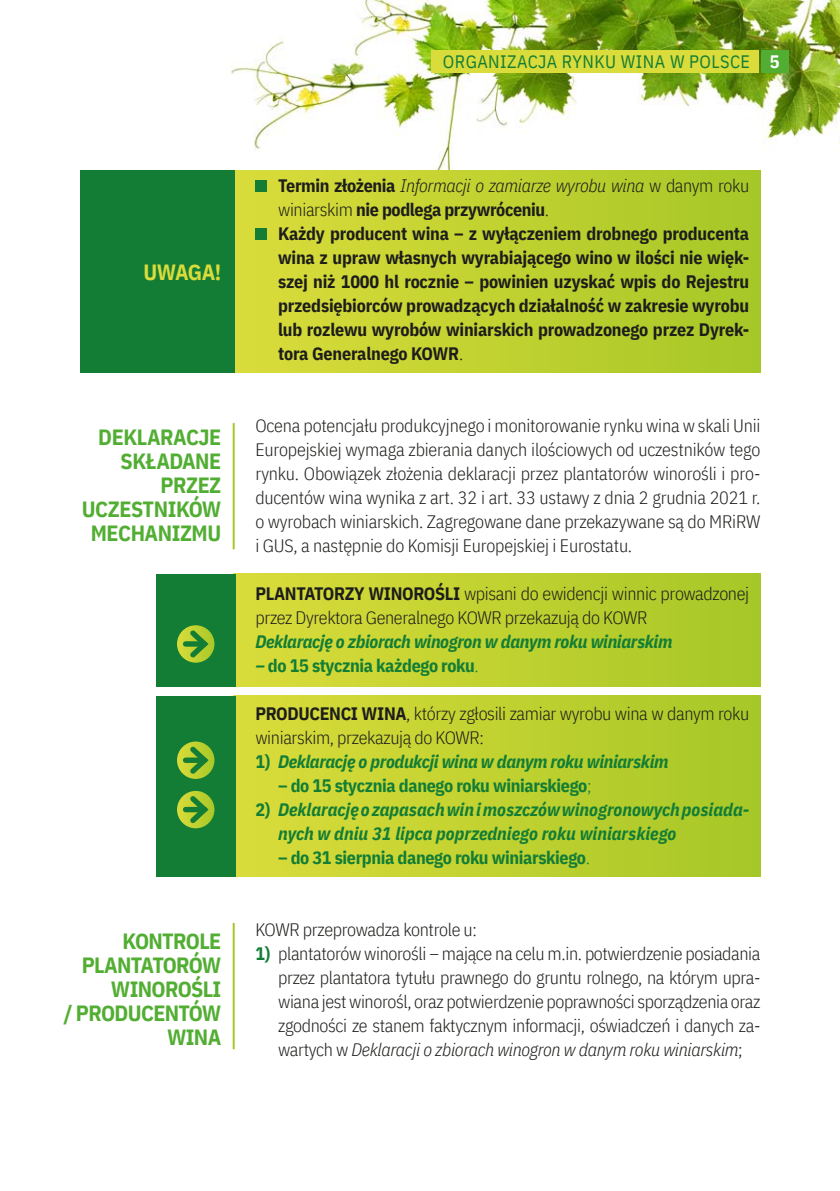
<style>
.page{position:relative;width:840px;height:1191px;background:#fff}
.page>*{position:absolute;margin:0;border:0;box-sizing:border-box;transform-origin:0 0}
.t1{font:700 22px/24px "IBM Plex Sans Cond";letter-spacing:-.03em;color:#52ae32;text-align:right}
.t2{font:700 22px "IBM Plex Sans Cond";letter-spacing:-.03em;color:#d9dc3b}
.t3{font:300 18px/24px "IBM Plex Sans Cond";letter-spacing:-.02em;color:#1d1d1b;text-align:justify}
.t4{font:700 18px/24px "IBM Plex Sans Cond";letter-spacing:-.01em;color:#1d1d1b}
.t5{font:italic 700 18px/24px "IBM Plex Sans Cond";letter-spacing:-.01em;color:#137d35}
.t6{font:700 18px "IBM Plex Sans Cond";letter-spacing:-.02em;color:#137d35}
.t7{font:18px "IBM Plex Sans Cond";letter-spacing:.025em;color:#137d35}
.s1{font-weight:700;color:#fff}
.s2{font-weight:300;font-style:italic}
.s3{font-weight:300}
.s4{font-weight:700}
.s5{font-style:italic}
.s6{font-style:normal}
.s7{font-weight:700;color:#137d35}
</style>
<div class="page">
<img style="left:231px;top:0;width:608px;height:340px">
<div style="left:233px;top:170px;width:527px;height:202px;background:linear-gradient(to right,#dadc3b,#a6c727)"></div>
<div style="left:233px;top:574px;width:527px;height:112px;background:linear-gradient(to right,#d7db3b,#a8c827)"></div>
<div style="left:233px;top:696px;width:527px;height:180px;background:linear-gradient(to right,#d7db3b,#a8c827)"></div>
<div style="left:80px;top:170px;width:155px;height:202px;background:#137d35"></div>
<div style="left:156px;top:574px;width:79px;height:112px;background:#137d35"></div>
<div style="left:156px;top:696px;width:79px;height:180px;background:#137d35"></div>
<div style="left:255px;top:181px;width:11px;height:11px;background:#137d35"></div>
<div style="left:255px;top:229px;width:11px;height:11px;background:#137d35"></div>
<hr style="left:232px;top:423px;width:2px;height:126px;background:#a5c728">
<hr style="left:232px;top:923px;width:2px;height:126px;background:#a5c728">
<svg style="left:177px;top:791px;width:37px;height:37px"></svg>
<svg style="left:185px;top:791px;width:27px;height:37px"></svg>
<svg style="left:177px;top:741px;width:37px;height:38px"></svg>
<svg style="left:185px;top:741px;width:27px;height:37px"></svg>
<svg style="left:177px;top:625px;width:37px;height:37px"></svg>
<svg style="left:185px;top:625px;width:27px;height:37px"></svg>
<div style="left:431px;top:50px;width:327px;height:23px;background:#d9dc3b"></div>
<div style="left:760px;top:50px;width:28px;height:23px;background:#52ae32"></div>
<p class="t7" style="left:442px;top:48px;width:338px">ORGANIZACJA RYNKU WINA W POLSCE <span class="s1">5</span></p>
<p class="t2" style="left:143px;top:255px;width:79px">UWAGA!</p>
<p class="t1" style="left:82px;top:423px;width:141px">DEKLARACJE<br>SKŁADANE<br>PRZEZ<br>UCZESTNIKÓW<br>MECHANIZMU</p>
<p class="t1" style="left:63px;top:927px;width:159px">KONTROLE<br>PLANTATORÓW<br>WINOROŚLI<br>/ PRODUCENTÓW<br>WINA</p>
<p class="t4" style="left:278px;top:172px;width:472px">Termin złożenia <span class="s2">Informacji o zamiarze wyrobu wina</span> <span class="s3">w danym roku winiarskim</span> nie podlega przywróceniu<span class="s3">.<br></span>Każdy producent wina – z wyłączeniem drobnego producenta wina z upraw własnych wyrabiającego wino w ilości nie więk&shy;szej niż 1000 hl rocznie – powinien uzyskać wpis do Rejestru przedsiębiorców prowadzących działalność w zakresie wyrobu lub rozlewu wyrobów winiarskich prowadzonego przez Dyrek&shy;tora Generalnego KOWR<span class="s3">.</span></p>
<p class="t3" style="left:255px;top:412px;width:506px">Ocena potencjału produkcyjnego i monitorowanie rynku wina w skali Unii Europejskiej wymaga zbierania danych ilościowych od uczestników tego rynku. Obowiązek złożenia deklaracji przez plantatorów winorośli i pro&shy;ducentów wina wynika z art. 32 i art. 33 ustawy z dnia 2 grudnia 2021 r. o wyrobach winiarskich. Zagregowane dane przekazywane są do MRiRW i GUS, a następnie do Komisji Europejskiej i Eurostatu.</p>
<p class="t3" style="left:255px;top:580px;width:495px"><span class="s4">PLANTATORZY WINOROŚLI</span> wpisani do ewidencji winnic prowadzonej przez Dyrektora Generalnego KOWR przekazują do KOWR</p>
<p class="t5" style="left:255px;top:628px;width:418px">Deklarację o zbiorach winogron w danym roku winiarskim</p>
<p class="t6" style="left:255px;top:651px;width:225px"><span class="s5">–</span> do 15 stycznia każdego roku<span class="s3">.</span></p>
<p class="t3" style="left:255px;top:700px;width:495px"><span class="s4">PRODUCENCI WINA</span>, którzy zgłosili zamiar wyrobu wina w danym roku winiarskim, przekazują do KOWR:</p>
<p class="t5" style="left:255px;top:748px;width:414px"><span class="s6">1)</span> Deklarację o produkcji wina w danym roku winiarskim</p>
<p class="t6" style="left:278px;top:771px;width:315px">– do 15 stycznia danego roku winiarskiego<span class="s3">;</span></p>
<p class="t5" style="left:278px;top:796px;width:472px;text-indent:-23px"><span class="s6">2)</span> Deklarację o zapasach win i moszczów winogronowych posiada&shy;nych w dniu 31 lipca poprzedniego roku winiarskiego</p>
<p class="t6" style="left:278px;top:843px;width:313px">– do 31 sierpnia danego roku winiarskiego<span class="s3">.</span></p>
<p class="t3" style="left:255px;top:916px;width:223px">KOWR przeprowadza kontrole u:</p>
<p class="t3" style="left:278px;top:940px;width:483px;text-indent:-23px"><span class="s7">1)</span> plantatorów winorośli – mające na celu m.in. potwierdzenie posiadania przez plantatora tytułu prawnego do gruntu rolnego, na którym upra&shy;wiana jest winorośl, oraz potwierdzenie poprawności sporządzenia oraz zgodności ze stanem faktycznym informacji, oświadczeń i danych za&shy;wartych w <span class="s5">Deklaracji o zbiorach winogron w danym roku winiarskim</span>;</p>
</div>
